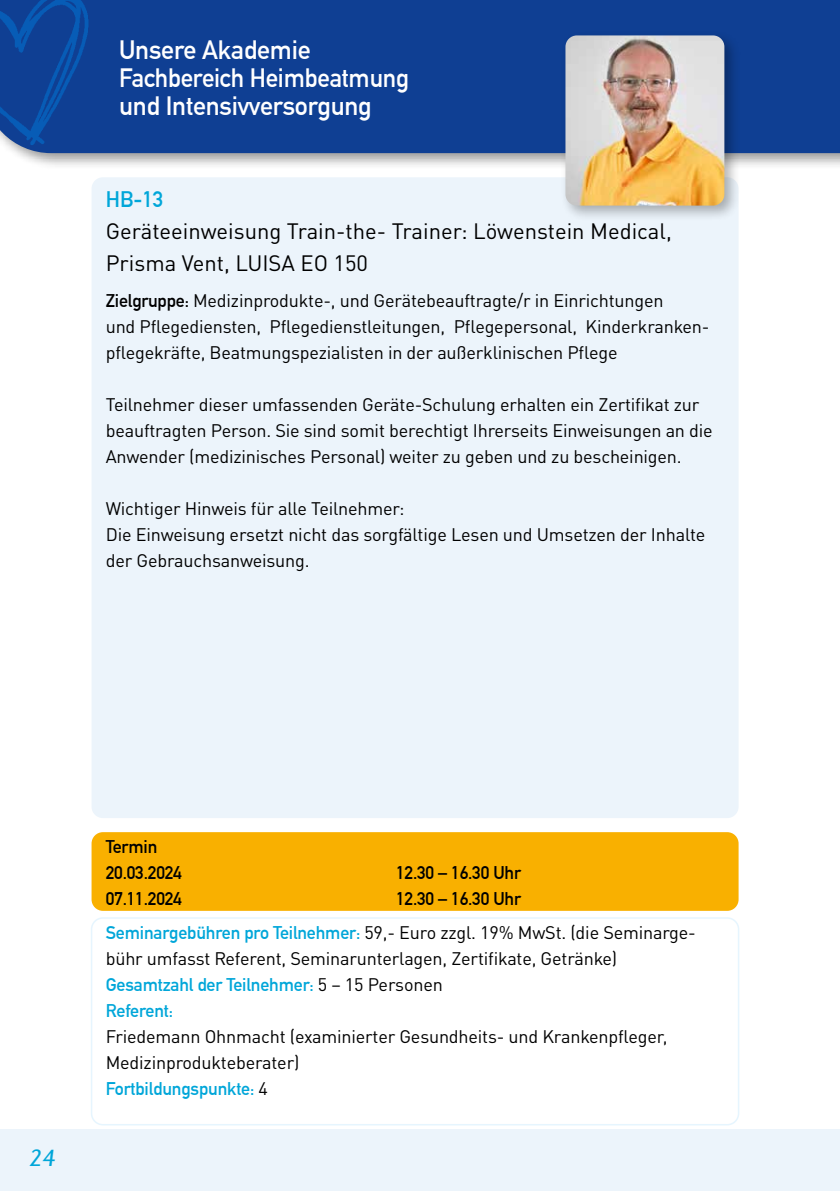
<style>
.page{position:relative;width:840px;height:1191px;background:#fff}
.page>*{position:absolute;margin:0;border:0;box-sizing:border-box;transform-origin:0 0}
.t1{font:700 26px/28px "DIN Alternate";letter-spacing:-.01em;color:#fff}
.t2{font:italic 26px "Diverda Sans Com";color:#00a6d9}
.t3{font:22px/32px "DIN Pro";color:#000}
.t4{font:700 22px "DIN Alternate";color:#00a6d9}
.t5{font:18px/26px "DIN Pro";letter-spacing:-.01em;color:#000}
.t6{font:700 18px/26px "DIN Alternate";letter-spacing:-.01em;color:#00a6d9}
.t7{font:700 18px/26px "DIN Alternate";letter-spacing:-.01em;color:#000}
.s1{font-family:"DIN Alternate";font-weight:700}
.s2{font-family:"DIN Alternate";font-weight:700;color:#00a6d9}
.s3{font-family:"DIN Pro";font-weight:400;color:#000}
</style>
<div class="page">
<div style="left:0;top:1129px;width:839px;height:62px;background:#ecf4fb"></div>
<div style="left:0;top:0;width:839px;height:170px;background:#000;opacity:.4"></div>
<div style="left:120px;top:0;width:719px;height:153px;background:#0f3f93"></div>
<img style="left:0;top:0;width:120px;height:163px">
<div style="left:91px;top:177px;width:647px;height:641px;background:#ecf4fb;border-radius:11px"></div>
<div style="left:560px;top:30px;width:180px;height:192px;background:#000;opacity:.3"></div>
<img style="left:565px;top:35px;width:159px;height:171px">
<div style="left:91px;top:917px;width:648px;height:208px;border:2px solid #e6f5fe;border-radius:11px"></div>
<div style="left:91px;top:832px;width:647px;height:79px;background:#f9b000;border-radius:11px"></div>
<h1 class="t1" style="left:119px;top:34px;width:291px">Unsere Akademie<br>Fachbereich Heimbeatmung und Intensivversorgung</h1>
<p class="t4" style="left:106px;top:183px;width:59px">HB-13</p>
<p class="t3" style="left:106px;top:213px;width:567px">Geräteeinweisung Train-the- Trainer: Löwenstein Medical,<br>Prisma Vent, LUISA EO 150</p>
<p class="t5" style="left:106px;top:286px;width:605px"><span class="s1">Zielgruppe:</span> Medizinprodukte-, und Gerätebeauftragte/r in Einrichtungen<br>und Pflegediensten, Pflegedienstleitungen, Pflegepersonal, Kinderkranken&shy;pflegekräfte, Beatmungspezialisten in der außerklinischen Pflege</p>
<p class="t5" style="left:106px;top:390px;width:608px">Teilnehmer dieser umfassenden Geräte-Schulung erhalten ein Zertifikat zur beauftragten Person. Sie sind somit berechtigt Ihrerseits Einweisungen an die<br>Anwender (medizinisches Personal) weiter zu geben und zu bescheinigen.</p>
<p class="t5" style="left:106px;top:494px;width:601px">Wichtiger Hinweis für alle Teilnehmer:<br>Die Einweisung ersetzt nicht das sorgfältige Lesen und Umsetzen der Inhalte der Gebrauchsanweisung.</p>
<h1 class="t2" style="left:29px;top:1142px;width:28px">24</h1>
<p class="t7" style="left:106px;top:832px;width:78px">Termin<br>20.03.2024</p>
<p class="t7" style="left:396px;top:858px;width:126px">12.30 – 16.30 Uhr</p>
<p class="t7" style="left:106px;top:884px;width:78px">07.11.2024</p>
<p class="t7" style="left:396px;top:884px;width:126px">12.30 – 16.30 Uhr</p>
<p class="t5" style="left:106px;top:918px;width:591px"><span class="s2">Seminargebühren pro Teilnehmer:</span> 59,- Euro zzgl. 19% MwSt. (die Seminarge&shy;bühr umfasst Referent, Seminarunterlagen, Zertifikate, Getränke)</p>
<p class="t6" style="left:106px;top:970px;width:338px">Gesamtzahl der Teilnehmer: <span class="s3">5 – 15 Personen<br></span>Referent:</p>
<p class="t5" style="left:106px;top:1022px;width:563px">Friedemann Ohnmacht (examinierter Gesundheits- und Krankenpfleger,<br>Medizinprodukteberater)</p>
<p class="t6" style="left:106px;top:1074px;width:163px">Fortbildungspunkte: <span class="s3">4</span></p>
</div>
